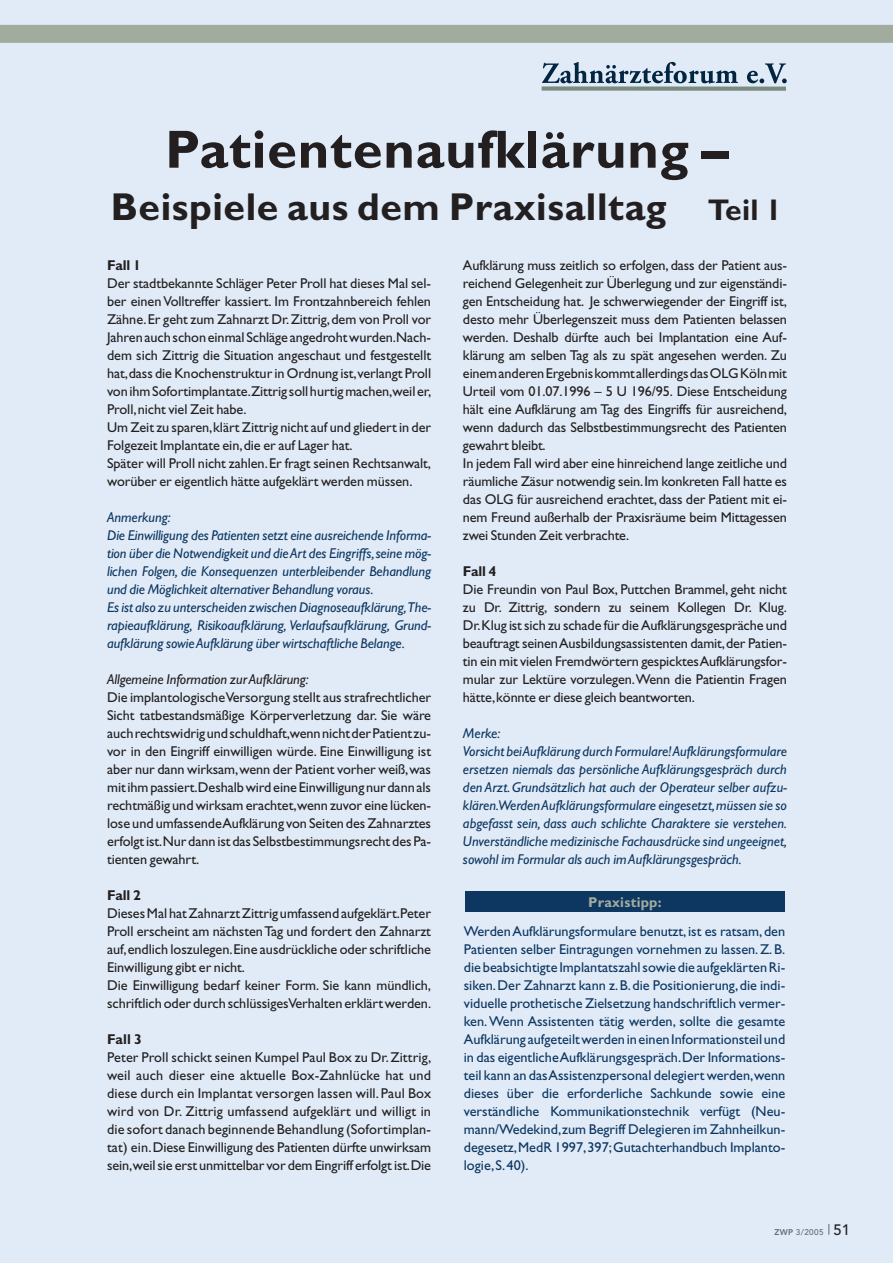
<style>
.page{position:relative;width:893px;height:1263px;background:#fff}
.page>*{position:absolute;margin:0;border:0;box-sizing:border-box;transform-origin:0 0}
.t1{font:700 54px "Gill Sans";letter-spacing:.015em;color:#231f20}
.t2{font:700 39px "Gill Sans";letter-spacing:.015em;color:#231f20}
.t3{font:14.25px/18px "Gill Sans";letter-spacing:-.01em;color:#231f20}
.t4{font:italic 14.25px/18px "Gill Sans";letter-spacing:-.005em;color:#0d3660}
.t5{font:14.25px/18px "Gill Sans";color:#0d3660;text-align:justify}
.t6{font:italic 14.25px "Gill Sans";letter-spacing:-.005em;color:#231f20}
.t7{font:700 14.25px "Gill Sans";letter-spacing:-.01em;color:#231f20}
.t8{font:700 14.25px "Gill Sans";letter-spacing:.015em;color:#a1ac9e}
.t9{font:500 8.25px "Avenir";color:#5f696f}
.s1{font-size:30px}
.s2{font-weight:800}
.s3{font-size:15px;color:#231f20}
</style>
<div class="page">
<div style="left:1px;top:0;width:892px;height:1262px;background:#e0ebf7"></div>
<div style="left:1px;top:25px;width:892px;height:18px;background:#a1ac9e"></div>
<div style="left:465px;top:892px;width:320px;height:20px;background:#0d3660"></div>
<svg style="left:542px;top:62px;width:196px;height:22px"></svg>
<svg style="left:747px;top:63px;width:40px;height:20px"></svg>
<div style="left:542px;top:86px;width:244px;height:5px;background:#7c8b7f"></div>
<h1 class="t1" style="left:165px;top:131px;width:565px">Patientenaufklärung –</h1>
<h2 class="t2" style="left:111px;top:194px;width:673px">Beispiele aus dem Praxisalltag <span class="s1">Teil 1</span></h2>
<p class="t7" style="left:107px;top:260px;width:35px">Fall 1</p>
<p class="t3" style="left:107px;top:276px;width:326px">Der stadtbekannte Schläger Peter Proll hat dieses Mal sel&shy;ber einen Volltreffer kassiert. Im Frontzahnbereich fehlen Zähne.Er geht zum Zahnarzt Dr.Zittrig,dem von Proll vor Jahren auch schon einmal Schläge angedroht wurden.Nach&shy;dem sich Zittrig die Situation angeschaut und festgestellt hat,dass die Knochenstruktur in Ordnung ist,verlangt Proll von ihm Sofortimplantate.Zittrig soll hurtig machen,weil er, Proll,nicht viel Zeit habe.<br>Um Zeit zu sparen,klärt Zittrig nicht auf und gliedert in der Folgezeit Implantate ein,die er auf Lager hat.<br>Später will Proll nicht zahlen.Er fragt seinen Rechtsanwalt, worüber er eigentlich hätte aufgeklärt werden müssen.</p>
<p class="t4" style="left:107px;top:510px;width:325px">Anmerkung:<br>Die Einwilligung des Patienten setzt eine ausreichende Informa&shy;tion über die Notwendigkeit und die Art des Eingriffs,seine mög&shy;lichen Folgen, die Konsequenzen unterbleibender Behandlung und die Möglichkeit alternativer Behandlung voraus.<br>Es ist also zu unterscheiden zwischen Diagnoseaufklärung,The&shy;rapieaufklärung, Risikoaufklärung, Verlaufsaufklärung, Grund&shy;aufklärung sowie Aufklärung über wirtschaftliche Belange.</p>
<p class="t6" style="left:107px;top:674px;width:203px">Allgemeine Information zur Aufklärung:</p>
<p class="t3" style="left:107px;top:690px;width:326px;text-align:justify">Die implantologische Versorgung stellt aus strafrechtlicher Sicht tatbestandsmäßige Körperverletzung dar. Sie wäre auch rechtswidrig und schuldhaft,wenn nicht der Patient zu&shy;vor in den Eingriff einwilligen würde. Eine Einwilligung ist aber nur dann wirksam,wenn der Patient vorher weiß,was mit ihm passiert.Deshalb wird eine Einwilligung nur dann als rechtmäßig und wirksam erachtet,wenn zuvor eine lücken&shy;lose und umfassende Aufklärung von Seiten des Zahnarztes erfolgt ist.Nur dann ist das Selbstbestimmungsrecht des Pa&shy;tienten gewahrt.</p>
<p class="t7" style="left:107px;top:890px;width:35px">Fall 2</p>
<p class="t3" style="left:107px;top:906px;width:325px">Dieses Mal hat Zahnarzt Zittrig umfassend aufgeklärt.Peter Proll erscheint am nächsten Tag und fordert den Zahnarzt auf,endlich loszulegen.Eine ausdrückliche oder schriftliche Einwilligung gibt er nicht.<br>Die Einwilligung bedarf keiner Form. Sie kann mündlich, schriftlich oder durch schlüssiges Verhalten erklärt werden.</p>
<p class="t7" style="left:107px;top:1034px;width:36px">Fall 3</p>
<p class="t3" style="left:107px;top:1050px;width:325px;text-align:justify">Peter Proll schickt seinen Kumpel Paul Box zu Dr.Zittrig, weil auch dieser eine aktuelle Box-Zahnlücke hat und diese durch ein Implantat versorgen lassen will.Paul Box wird von Dr. Zittrig umfassend aufgeklärt und willigt in die sofort danach beginnende Behandlung (Sofortimplan&shy;tat) ein.Diese Einwilligung des Patienten dürfte unwirksam sein,weil sie erst unmittelbar vor dem Eingriff erfolgt ist.Die</p>
<p class="t3" style="left:463px;top:258px;width:325px">Aufklärung muss zeitlich so erfolgen, dass der Patient aus&shy;reichend Gelegenheit zur Überlegung und zur eigenständi&shy;gen Entscheidung hat. Je schwerwiegender der Eingriff ist, desto mehr Überlegenszeit muss dem Patienten belassen werden. Deshalb dürfte auch bei Implantation eine Auf&shy;klärung am selben Tag als zu spät angesehen werden. Zu einem anderen Ergebnis kommt allerdings das OLG Köln mit Urteil vom 01.07.1996 – 5 U 196/95. Diese Entscheidung hält eine Aufklärung am Tag des Eingriffs für ausreichend, wenn dadurch das Selbstbestimmungsrecht des Patienten gewahrt bleibt.<br>In jedem Fall wird aber eine hinreichend lange zeitliche und räumliche Zäsur notwendig sein.Im konkreten Fall hatte es das OLG für ausreichend erachtet,dass der Patient mit ei&shy;nem Freund außerhalb der Praxisräume beim Mittagessen zwei Stunden Zeit verbrachte.</p>
<p class="t7" style="left:463px;top:566px;width:35px">Fall 4</p>
<p class="t3" style="left:463px;top:582px;width:325px;text-align:justify">Die Freundin von Paul Box, Puttchen Brammel, geht nicht zu Dr. Zittrig, sondern zu seinem Kollegen Dr. Klug.<br>Dr.Klug ist sich zu schade für die Aufklärungsgespräche und beauftragt seinen Ausbildungsassistenten damit,der Patien&shy;tin ein mit vielen Fremdwörtern gespicktes Aufklärungsfor&shy;mular zur Lektüre vorzulegen.Wenn die Patientin Fragen hätte,könnte er diese gleich beantworten.</p>
<p class="t4" style="left:463px;top:726px;width:325px">Merke:<br>Vorsicht bei Aufklärung durch Formulare! Aufklärungsformulare ersetzen niemals das persönliche Aufklärungsgespräch durch den Arzt. Grundsätzlich hat auch der Operateur selber aufzu&shy;klären.Werden Aufklärungsformulare eingesetzt,müssen sie so abgefasst sein, dass auch schlichte Charaktere sie verstehen.<br>Unverständliche medizinische Fachausdrücke sind ungeeignet, sowohl im Formular als auch im Aufklärungsgespräch.</p>
<p class="t8" style="left:588px;top:897px;width:75px">Praxistipp:</p>
<p class="t5" style="left:464px;top:924px;width:323px">Werden Aufklärungsformulare benutzt,ist es ratsam,den Patienten selber Eintragungen vornehmen zu lassen.Z.B. die beabsichtigte Implantatszahl sowie die aufgeklärten Ri&shy;siken.Der Zahnarzt kann z.B.die Positionierung,die indi&shy;viduelle prothetische Zielsetzung handschriftlich vermer&shy;ken.Wenn Assistenten tätig werden, sollte die gesamte Aufklärung aufgeteilt werden in einen Informationsteil und in das eigentliche Aufklärungsgespräch.Der Informations&shy;teil kann an das Assistenzpersonal delegiert werden,wenn dieses über die erforderliche Sachkunde sowie eine verständliche Kommunikationstechnik verfügt (Neu&shy;mann/Wedekind,zum Begriff Delegieren im Zahnheilkun&shy;degesetz,MedR 1997,397;Gutachterhandbuch Implanto&shy;logie,S.40).</p>
<p class="t9" style="left:774px;top:1228px;width:77px"><span class="s2">ZWP</span> 3/2005 <span class="s3">51</span></p>
</div>
